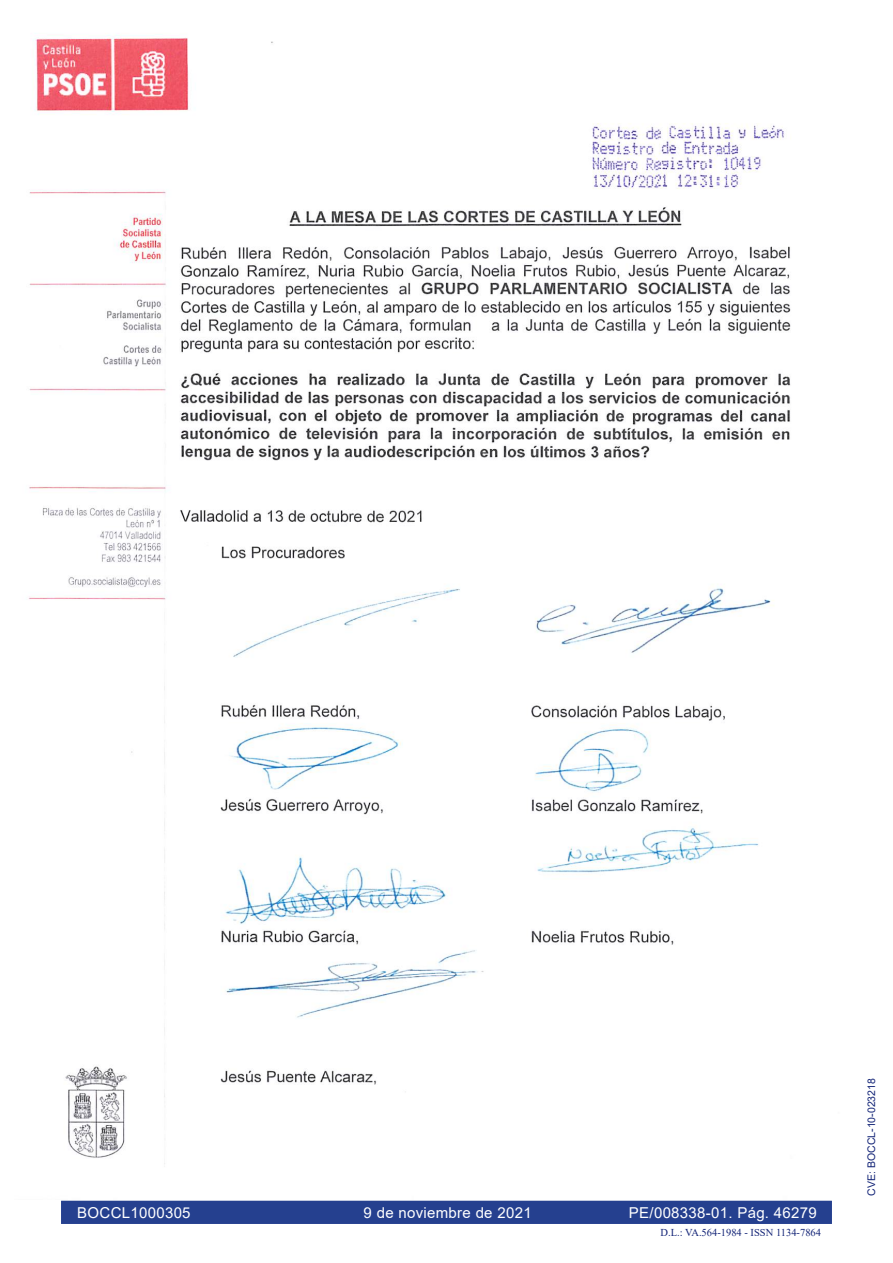
<style>
.page{position:relative;width:893px;height:1263px;background:#fff}
.page>*{position:absolute;margin:0;border:0;box-sizing:border-box;transform-origin:0 0}
.E_CVE{font:15px "Arial";letter-spacing:.02em;color:#fff}
.t1{font:10.5px "Times New Roman";color:#132477}
.t2{font:10.5px "Arial";color:#132477}
</style>
<div class="page">
<div style="left:60px;top:1200px;width:773px;height:25px;background:#25408f"></div>
<div style="left:60px;top:1199px;width:773px;height:26px;border:2px solid #fff"></div>
<img style="left:28px;top:35px;width:805px;height:1165px">
<p class="E_CVE" style="left:77px;top:1202px;width:115px">BOCCL1000305</p>
<p class="E_CVE" style="left:364px;top:1202px;width:170px">9 de noviembre de 2021</p>
<p class="E_CVE" style="left:629px;top:1202px;width:189px">PE/008338-01. Pág. 46279</p>
<p class="t1" style="left:661px;top:1225px;width:162px">D.L.: VA.564-1984 - ISSN 1134-7864</p>
<p class="t2" style="left:864px;top:1195px;width:119px;rotate:-90deg">CVE: BOCCL-10-023218</p>
</div>
